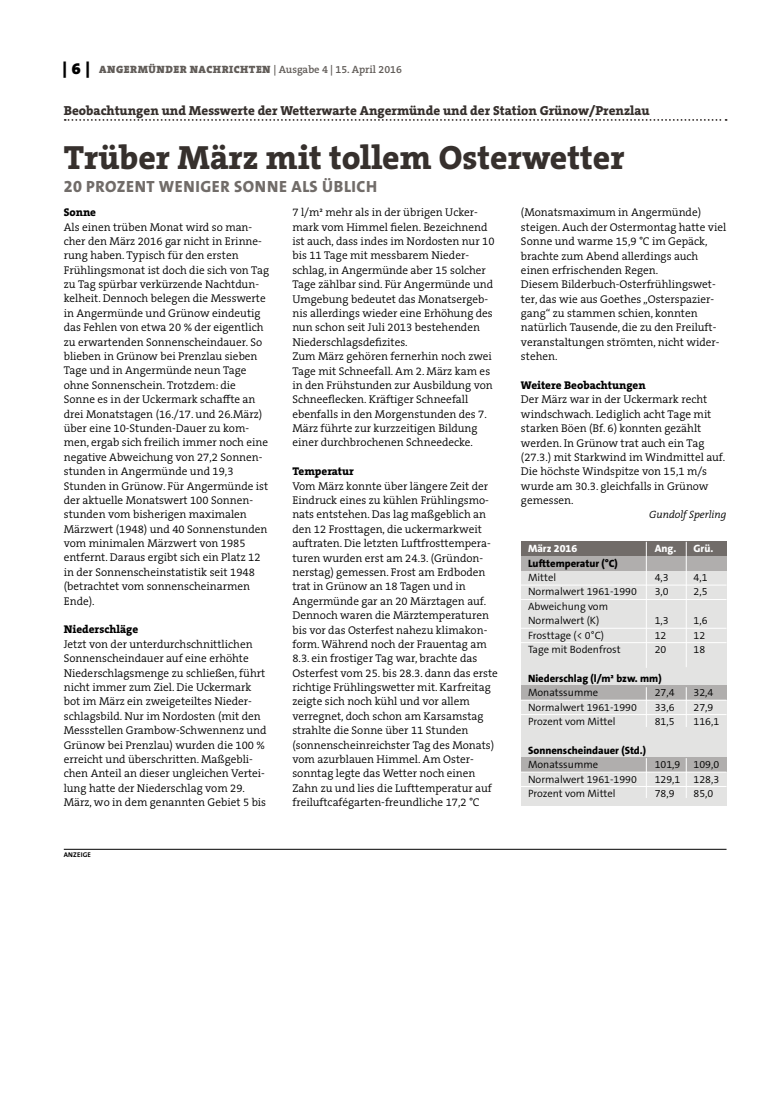
<style>
.page{position:relative;width:762px;height:1117px;background:#fff}
.page>*{position:absolute;margin:0;border:0;box-sizing:border-box;transform-origin:0 0}
.t1{font:800 33.75px "The Serif B W8";color:#36302d}
.t2{font:800 16.25px "The Sans B W8";letter-spacing:.035em;color:#716c69}
.t3{font:800 13.12px "The Serif B W8";color:#36302d}
.t4{font:300 11.25px/14.4px "The Serif B W4";color:#000}
.t5{font:800 11.25px "The Serif B W8";color:#000}
.t6{font:300 10.62px/14.4px "The Sans B W4";color:#000}
.t7{font:800 10.62px "The Sans B W8";color:#000}
.t8{font:900 10.62px "The Serif B W9";letter-spacing:.045em;color:#615c58}
.t9{font:800 10.62px "The Sans B W8";color:#fff}
.t10{font:italic 300 10.62px "The Serif B W4";color:#000}
.t11{font:700 6.88px "The Sans B W7";letter-spacing:.025em;color:#000}
.s1{font-size:16.25px;color:#000}
.s2{font-family:"The Serif B W6";font-weight:600}
</style>
<div class="page">
<svg style="left:65px;top:119px;width:661px;height:2px"></svg>
<div style="left:521px;top:541px;width:205px;height:15px;background:#716c69"></div>
<div style="left:521px;top:556px;width:205px;height:249px;background:#e3e3e2"></div>
<div style="left:521px;top:556px;width:205px;height:14px;background:#b0aead"></div>
<div style="left:521px;top:685px;width:205px;height:14px;background:#b0aead"></div>
<hr style="left:686px;top:541px;width:1px;height:126px;background:#fff">
<hr style="left:646px;top:541px;width:1px;height:126px;background:#fff">
<div style="left:521px;top:757px;width:205px;height:14px;background:#b0aead"></div>
<hr style="left:521px;top:584px;width:205px;height:1px;background:#fff">
<hr style="left:521px;top:599px;width:205px;height:1px;background:#fff">
<hr style="left:521px;top:627px;width:205px;height:1px;background:#fff">
<hr style="left:521px;top:642px;width:205px;height:1px;background:#fff">
<hr style="left:521px;top:699px;width:205px;height:1px;background:#fff">
<hr style="left:521px;top:714px;width:205px;height:1px;background:#fff">
<hr style="left:521px;top:771px;width:205px;height:1px;background:#fff">
<hr style="left:521px;top:785px;width:205px;height:1px;background:#fff">
<hr style="left:686px;top:687px;width:1px;height:39px;background:#fff">
<hr style="left:646px;top:687px;width:1px;height:39px;background:#fff">
<hr style="left:686px;top:758px;width:1px;height:39px;background:#fff">
<hr style="left:646px;top:758px;width:1px;height:39px;background:#fff">
<hr style="left:64px;top:848px;width:662px;height:1px;background:#000">
<p class="t8" style="left:63px;top:63px;width:341px"><span class="s1">| 6 |</span> ANGERMÜNDER NACHRICHTEN <span class="s2">| Ausgabe 4 | 15. April 2016</span></p>
<p class="t3" style="left:64px;top:102px;width:587px">Beobachtungen und Messwerte der Wetterwarte Angermünde und der Station Grünow/Prenzlau</p>
<h1 class="t1" style="left:64px;top:135px;width:562px">Trüber März mit tollem Osterwetter</h1>
<h2 class="t2" style="left:64px;top:176px;width:315px">20 PROZENT WENIGER SONNE ALS ÜBLICH</h2>
<p class="t5" style="left:64px;top:205px;width:34px">Sonne</p>
<p class="t4" style="left:64px;top:219px;width:207px">Als einen trüben Monat wird so man&shy;cher den März 2016 gar nicht in Erinne&shy;rung haben. Typisch für den ersten Frühlingsmonat ist doch die sich von Tag zu Tag spürbar verkürzende Nachtdun&shy;kelheit. Dennoch belegen die Messwerte in Angermünde und Grünow eindeutig das Fehlen von etwa 20 % der eigentlich zu erwartenden Sonnenscheindauer. So blieben in Grünow bei Prenzlau sieben Tage und in Angermünde neun Tage ohne Sonnenschein. Trotzdem: die Sonne es in der Uckermark schaffte an drei Monatstagen (16./17. und 26.März) über eine 10-Stunden-Dauer zu kom&shy;men, ergab sich freilich immer noch eine negative Abweichung von 27,2 Sonnen&shy;stunden in Angermünde und 19,3<br>Stunden in Grünow. Für Angermünde ist der aktuelle Monatswert 100 Sonnen&shy;stunden vom bisherigen maximalen Märzwert (1948) und 40 Sonnenstunden vom minimalen Märzwert von 1985 entfernt. Daraus ergibt sich ein Platz 12 in der Sonnenscheinstatistik seit 1948 (betrachtet vom sonnenscheinarmen Ende).</p>
<p class="t5" style="left:64px;top:622px;width:76px">Niederschläge</p>
<p class="t4" style="left:64px;top:636px;width:204px">Jetzt von der unterdurchschnittlichen Sonnenscheindauer auf eine erhöhte Niederschlagsmenge zu schließen, führt nicht immer zum Ziel. Die Uckermark bot im März ein zweigeteiltes Nieder&shy;schlagsbild. Nur im Nordosten (mit den Messstellen Grambow-Schwennenz und Grünow bei Prenzlau) wurden die 100 % erreicht und überschritten. Maßgebli&shy;chen Anteil an dieser ungleichen Vertei&shy;lung hatte der Niederschlag vom 29.<br>März, wo in dem genannten Gebiet 5 bis</p>
<p class="t4" style="left:521px;top:205px;width:207px">(Monatsmaximum in Angermünde) steigen. Auch der Ostermontag hatte viel Sonne und warme 15,9 °C im Gepäck, brachte zum Abend allerdings auch einen erfrischenden Regen.<br>Diesem Bilderbuch-Osterfrühlingswet&shy;ter, das wie aus Goethes „Osterspazier&shy;gang“ zu stammen schien, konnten natürlich Tausende, die zu den Freiluft&shy;veranstaltungen strömten, nicht wider&shy;stehen.</p>
<p class="t5" style="left:521px;top:377px;width:126px">Weitere Beobachtungen</p>
<p class="t4" style="left:521px;top:392px;width:206px">Der März war in der Uckermark recht windschwach. Lediglich acht Tage mit starken Böen (Bf. 6) konnten gezählt werden. In Grünow trat auch ein Tag (27.3.) mit Starkwind im Windmittel auf.<br>Die höchste Windspitze von 15,1 m/s wurde am 30.3. gleichfalls in Grünow gemessen.</p>
<p class="t10" style="left:649px;top:507px;width:79px">Gundolf Sperling</p>
<p class="t9" style="left:528px;top:541px;width:51px">März 2016</p>
<p class="t9" style="left:655px;top:541px;width:23px">Ang.</p>
<p class="t9" style="left:693px;top:541px;width:21px">Grü.</p>
<p class="t7" style="left:528px;top:556px;width:91px">Lufttemperatur (°C)</p>
<p class="t6" style="left:528px;top:570px;width:30px">Mittel</p>
<p class="t6" style="left:655px;top:570px;width:15px">4,3</p>
<p class="t6" style="left:693px;top:570px;width:15px">4,1</p>
<p class="t6" style="left:528px;top:584px;width:110px">Normalwert 1961-1990</p>
<p class="t6" style="left:655px;top:584px;width:15px">3,0</p>
<p class="t6" style="left:693px;top:584px;width:15px">2,5</p>
<p class="t6" style="left:528px;top:599px;width:82px">Abweichung vom<br>Normalwert (K)</p>
<p class="t4" style="left:292px;top:205px;width:204px">7 l/m² mehr als in der übrigen Ucker&shy;mark vom Himmel fielen. Bezeichnend ist auch, dass indes im Nordosten nur 10 bis 11 Tage mit messbarem Nieder&shy;schlag, in Angermünde aber 15 solcher Tage zählbar sind. Für Angermünde und Umgebung bedeutet das Monatsergeb&shy;nis allerdings wieder eine Erhöhung des nun schon seit Juli 2013 bestehenden Niederschlagsdefizites.<br>Zum März gehören fernerhin noch zwei Tage mit Schneefall. Am 2. März kam es in den Frühstunden zur Ausbildung von Schneeflecken. Kräftiger Schneefall ebenfalls in den Morgenstunden des 7.<br>März führte zur kurzzeitigen Bildung einer durchbrochenen Schneedecke.</p>
<p class="t5" style="left:292px;top:464px;width:63px">Temperatur</p>
<p class="t4" style="left:292px;top:478px;width:207px">Vom März konnte über längere Zeit der Eindruck eines zu kühlen Frühlingsmo&shy;nats entstehen. Das lag maßgeblich an den 12 Frosttagen, die uckermarkweit auftraten. Die letzten Luftfrosttempera&shy;turen wurden erst am 24.3. (Gründon&shy;nerstag) gemessen. Frost am Erdboden trat in Grünow an 18 Tagen und in Angermünde gar an 20 Märztagen auf.<br>Dennoch waren die Märztemperaturen bis vor das Osterfest nahezu klimakon&shy;form. Während noch der Frauentag am 8.3. ein frostiger Tag war, brachte das Osterfest vom 25. bis 28.3. dann das erste richtige Frühlingswetter mit. Karfreitag zeigte sich noch kühl und vor allem verregnet, doch schon am Karsamstag strahlte die Sonne über 11 Stunden (sonnenscheinreichster Tag des Monats) vom azurblauen Himmel. Am Oster&shy;sonntag legte das Wetter noch einen Zahn zu und lies die Lufttemperatur auf freiluftcafégarten-freundliche 17,2 °C</p>
<p class="t6" style="left:655px;top:613px;width:15px">1,3</p>
<p class="t6" style="left:693px;top:613px;width:15px">1,6</p>
<p class="t6" style="left:528px;top:627px;width:78px">Frosttage (&lt; 0°C)</p>
<p class="t6" style="left:655px;top:627px;width:13px">12</p>
<p class="t6" style="left:693px;top:627px;width:13px">12</p>
<p class="t6" style="left:528px;top:642px;width:94px">Tage mit Bodenfrost</p>
<p class="t6" style="left:655px;top:642px;width:13px">20</p>
<p class="t6" style="left:693px;top:642px;width:13px">18</p>
<p class="t7" style="left:528px;top:671px;width:135px">Niederschlag (l/m² bzw. mm)</p>
<p class="t6" style="left:528px;top:685px;width:72px">Monatssumme</p>
<p class="t6" style="left:655px;top:685px;width:21px">27,4</p>
<p class="t6" style="left:693px;top:685px;width:21px">32,4</p>
<p class="t6" style="left:528px;top:699px;width:110px">Normalwert 1961-1990</p>
<p class="t6" style="left:655px;top:699px;width:21px">33,6</p>
<p class="t6" style="left:693px;top:699px;width:21px">27,9</p>
<p class="t6" style="left:528px;top:714px;width:89px">Prozent vom Mittel</p>
<p class="t6" style="left:655px;top:714px;width:21px">81,5</p>
<p class="t6" style="left:693px;top:714px;width:27px">116,1</p>
<p class="t7" style="left:528px;top:743px;width:120px">Sonnenscheindauer (Std.)</p>
<p class="t6" style="left:528px;top:757px;width:72px">Monatssumme</p>
<p class="t6" style="left:655px;top:757px;width:66px">101,9 109,0</p>
<p class="t6" style="left:528px;top:771px;width:110px">Normalwert 1961-1990</p>
<p class="t6" style="left:655px;top:771px;width:66px">129,1 128,3</p>
<p class="t6" style="left:528px;top:786px;width:89px">Prozent vom Mittel</p>
<p class="t6" style="left:655px;top:786px;width:21px">78,9</p>
<p class="t6" style="left:693px;top:786px;width:21px">85,0</p>
<p class="t11" style="left:64px;top:849px;width:29px">ANZEIGE</p>
</div>
